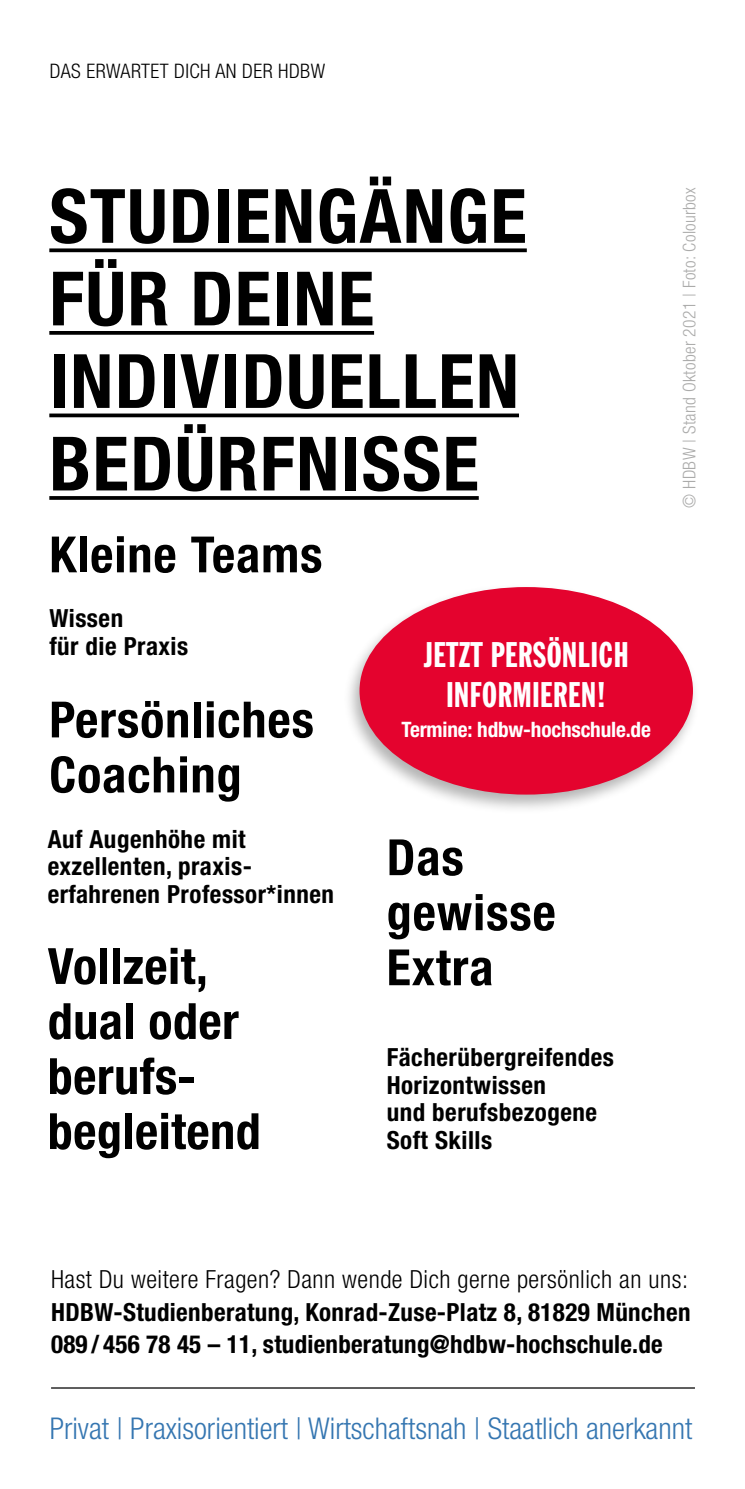
<style>
.page{position:relative;width:745px;height:1489px;background:#fff}
.page>*{position:absolute;margin:0;border:0;box-sizing:border-box;transform-origin:0 0}
.t1{font:700 condensed 75px/82.5px "Helvetica Neue";letter-spacing:.02em;color:#000}
.t2{font:700 condensed 50px/55px "Helvetica Neue";letter-spacing:.02em;color:#000}
.t3{font:35px/40px "Franklin Gothic Extra Cond";letter-spacing:.02em;color:#fff;text-align:center}
.t4{font:300 condensed 30px "Helvetica Neue";color:#3576b1}
.t5{font:700 condensed 25px/27.5px "Helvetica Neue";letter-spacing:.02em;color:#000}
.t6{font:300 condensed 25px "Helvetica Neue";letter-spacing:.02em;color:#000}
.t7{font:700 condensed 21.25px "Helvetica Neue";letter-spacing:-.01em;color:#fff}
.t8{font:300 condensed 20px "Helvetica Neue";letter-spacing:.02em;color:#000}
.t9{font:300 condensed 17.5px "Helvetica Neue";letter-spacing:.02em;color:#878786}
</style>
<div class="page">
<hr style="left:744px;top:1097px;width:1px;height:329px;background:#e83752">
<svg style="left:49px;top:248px;width:477px;height:4px;fill:#000"></svg>
<svg style="left:49px;top:331px;width:325px;height:4px"></svg>
<svg style="left:49px;top:413px;width:469px;height:4px;fill:#000"></svg>
<svg style="left:49px;top:496px;width:429px;height:4px"></svg>
<hr style="left:51px;top:1387px;width:643px;height:1px;background:#000">
<div style="left:343px;top:582px;width:357px;height:232px;background:#000;opacity:.3"></div>
<div style="left:359px;top:587px;width:333px;height:207px;background:#e4032e;border-radius:50%"></div>
<p class="t8" style="left:50px;top:63px;width:277px">DAS ERWARTET DICH AN DER HDBW</p>
<h1 class="t1" style="left:49px;top:181px;width:478px">STUDIENGÄNGE<br>FÜR DEINE<br>INDIVIDUELLEN<br>BEDÜRFNISSE</h1>
<h2 class="t2" style="left:49px;top:531px;width:274px">Kleine Teams</h2>
<p class="t5" style="left:49px;top:606px;width:140px">Wissen<br>für die Praxis</p>
<h2 class="t2" style="left:49px;top:696px;width:266px">Persönliches<br>Coaching</h2>
<p class="t5" style="left:48px;top:827px;width:287px">Auf Augenhöhe mit exzellenten, praxis&shy;erfahrenen Professor*innen</p>
<h2 class="t2" style="left:48px;top:942px;width:214px">Vollzeit, dual oder berufs&shy;begleitend</h2>
<h3 class="t3" style="left:423px;top:636px;width:206px">JETZT PERSÖNLICH<br>INFORMIEREN!</h3>
<p class="t7" style="left:401px;top:721px;width:250px">Termine: hdbw-hochschule.de</p>
<h2 class="t2" style="left:386px;top:834px;width:170px">Das gewisse<br>Extra</h2>
<p class="t5" style="left:386px;top:1045px;width:229px">Fächerübergreifendes<br>Horizontwissen<br>und berufsbezogene<br>Soft Skills</p>
<p class="t9" style="left:678px;top:507px;width:322px;rotate:-90deg">© HDBW | Stand Oktober 2021 | Foto: Colourbox</p>
<p class="t6" style="left:51px;top:1269px;width:638px">Hast Du weitere Fragen? Dann wende Dich gerne persönlich an uns:</p>
<p class="t5" style="left:51px;top:1297px;width:640px;line-height:32.5px">HDBW-Studienberatung, Konrad-Zuse-Platz 8, 81829 München<br>089 / 456 78 45 – 11, studienberatung@hdbw-hochschule.de</p>
<p class="t4" style="left:50px;top:1417px;width:643px">Privat | Praxisorientiert | Wirtschaftsnah | Staatlich anerkannt</p>
</div>
